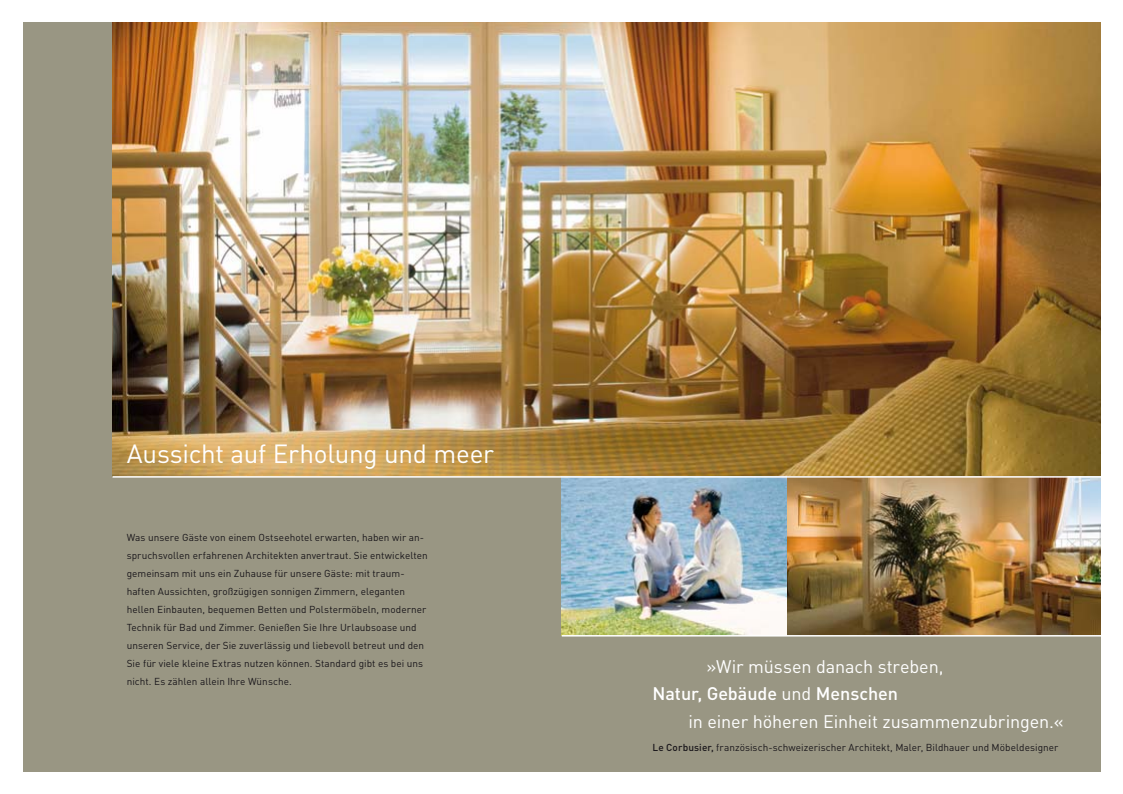
<style>
.page{position:relative;width:1123px;height:794px;background:#fff}
.page>*{position:absolute;margin:0;border:0;box-sizing:border-box;transform-origin:0 0}
.t1{font:26px "DIN";letter-spacing:-.01em;color:#fff}
.t2{font:18px/27.3px "DIN";letter-spacing:-.005em;color:#fff}
.t3{font:10px/18px "DIN";letter-spacing:.005em;color:#1a171b}
.s1{font-weight:500}
</style>
<div class="page">
<div style="left:23px;top:23px;width:1077px;height:748px;background:#999683"></div>
<img style="left:112px;top:23px;width:988px;height:453px">
<img style="left:561px;top:477px;width:539px;height:157px">
<hr style="left:112px;top:476px;width:1010px;height:1px;background:#fff">
<hr style="left:561px;top:634px;width:561px;height:2px;background:#fff">
<h1 class="t1" style="left:127px;top:444px;width:369px">Aussicht auf Erholung und meer</h1>
<p class="t3" style="left:127px;top:529px;width:302px">Was unsere Gäste von einem Ostseehotel erwarten, haben wir an&shy;spruchsvollen erfahrenen Architekten anvertraut. Sie entwickelten gemeinsam mit uns ein Zuhause für unsere Gäste: mit traum&shy;haften Aussichten, großzügigen sonnigen Zimmern, eleganten hellen Einbauten, bequemen Betten und Polstermöbeln, moderner Technik für Bad und Zimmer. Genießen Sie Ihre Urlaubsoase und unseren Service, der Sie zuverlässig und liebevoll betreut und den Sie für viele kleine Extras nutzen können. Standard gibt es bei uns nicht. Es zählen allein Ihre Wünsche.</p>
<h2 class="t2" style="left:652px;top:654px;width:292px;text-indent:54px">»Wir müssen danach streben,<br><span class="s1">Natur, Gebäude</span> und <span class="s1">Menschen</span></h2>
<h2 class="t2" style="left:688px;top:709px;width:376px">in einer höheren Einheit zusammenzubringen.«</h2>
<p class="t3" style="left:652px;top:739px;width:407px"><span class="s1">Le Corbusier,</span> französisch-schweizerischer Architekt, Maler, Bildhauer und Möbeldesigner</p>
</div>
